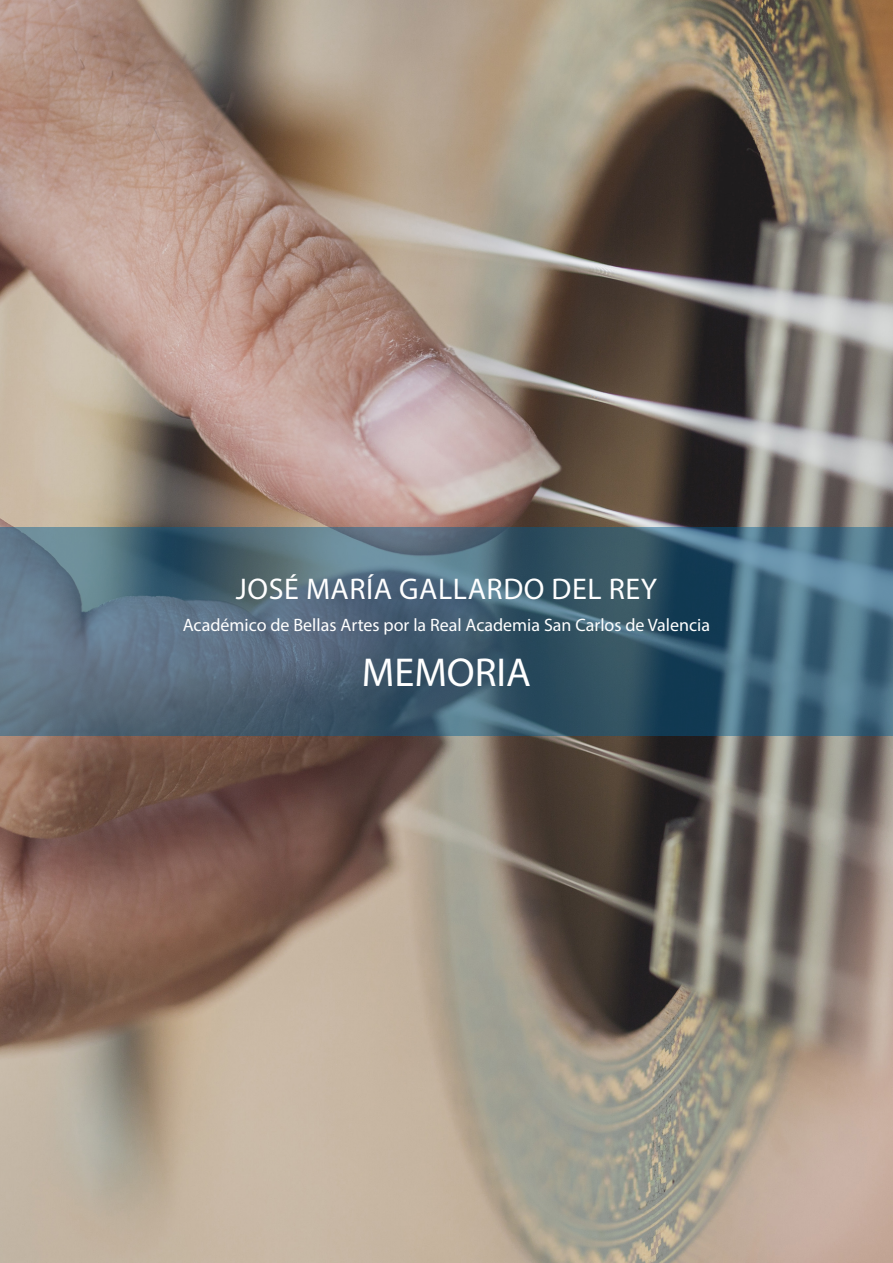
<style>
.page{position:relative;width:893px;height:1263px;background:#fff}
.page>*{position:absolute;margin:0;border:0;box-sizing:border-box;transform-origin:0 0}
.t1{font:40.5px "Myriad Pro";color:#fff}
.t2{font:30px "Myriad Pro";letter-spacing:.02em;color:#fff}
.t3{font:18px "Myriad Pro";color:#fff}
</style>
<div class="page">
<img style="left:0;top:0;width:893px;height:1263px">
<svg style="left:0;top:527px;width:893px;height:209px;background:#486678"></svg>
<p class="t2" style="left:236px;top:571px;width:423px">JOSÉ MARÍA GALLARDO DEL REY</p>
<p class="t3" style="left:183px;top:614px;width:529px">Académico de Bellas Artes por la Real Academia San Carlos de Valencia</p>
<p class="t1" style="left:362px;top:648px;width:171px">MEMORIA</p>
</div>
